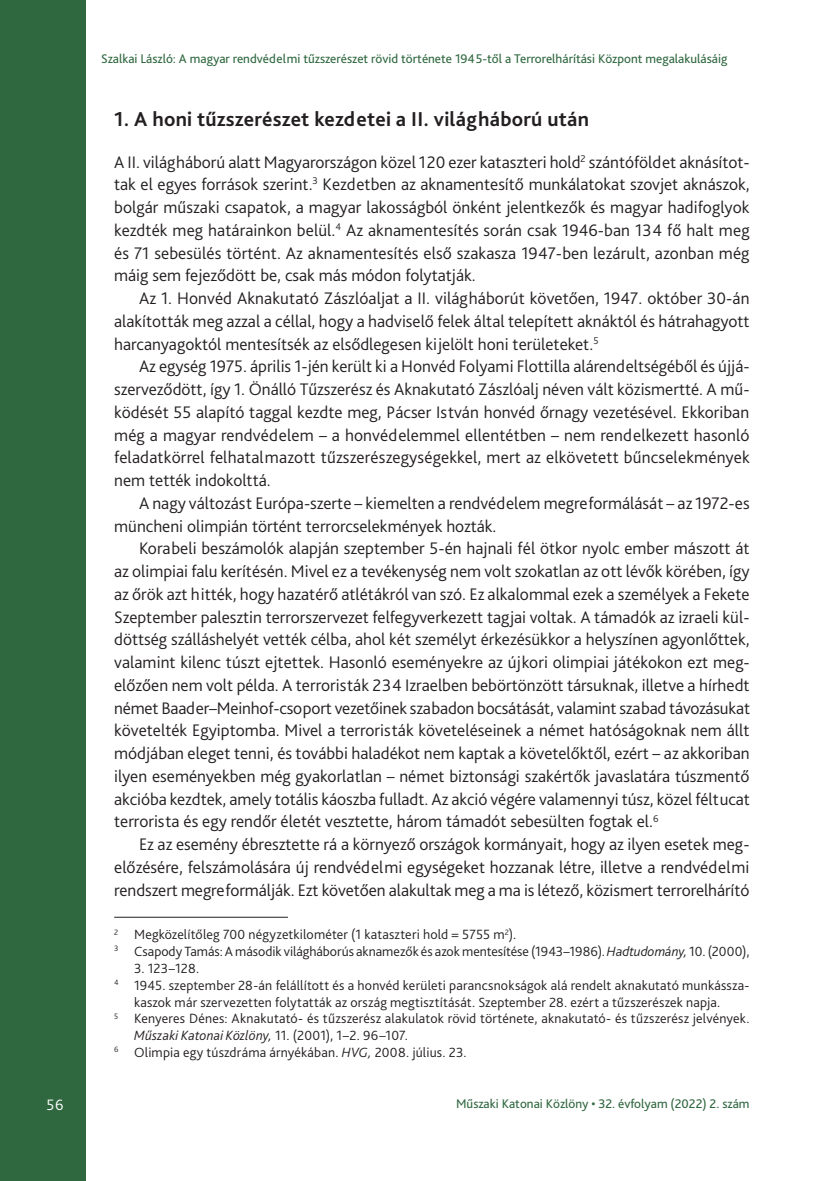
<style>
.page{position:relative;width:834px;height:1181px;background:#fff}
.page>*{position:absolute;margin:0;border:0;box-sizing:border-box;transform-origin:0 0}
.Címsor_1{font:700 21px "Bliss Pro";letter-spacing:.01em;color:#231f20}
.Szöveg{font:300 17.5px/22.8px "Bliss Pro";color:#231f20;text-align:justify}
.Szöveg_1st{font:300 17.5px/22.8px "Bliss Pro";color:#231f20;text-align:justify}
.t1{font:300 15.75px "Bliss Pro";color:#fff}
.Lábjegyzet{font:300 14px/16.8px "Bliss Pro";letter-spacing:.01em;color:#231f20}
.t2{font:13.12px "Bliss Pro";color:#2f673f}
.s1{font-style:italic}
</style>
<div class="page">
<div style="left:0;top:0;width:85px;height:1181px;background:#2f673f"></div>
<hr style="left:114px;top:917px;width:174px;height:1px;background:#231f20">
<p class="t2" style="left:101px;top:50px;width:627px">Szalkai László: A magyar rendvédelmi tűzszerészet rövid története 1945-től a Terrorelhárítási Központ megalakulásáig</p>
<p class="Címsor_1" style="left:114px;top:105px;width:476px">1. A honi tűzszerészet kezdetei a II. világháború után</p>
<p class="Szöveg_1st" style="left:114px;top:150px;width:636px">A II. világháború alatt Magyarországon közel 120 ezer kataszteri hold<sup>2</sup> szántóföldet aknásítot&shy;tak el egyes források szerint.<sup>3</sup> Kezdetben az aknamentesítő munkálatokat szovjet aknászok, bolgár műszaki csapatok, a magyar lakosságból önként jelentkezők és magyar hadifoglyok kezdték meg határainkon belül.<sup>4</sup> Az aknamentesítés során csak 1946-ban 134 fő halt meg és -71 sebesülés történt. Az aknamentesítés első szakasza 1947-ben lezárult, azonban még máig sem fejeződött be, csak más módon folytatják.</p>
<p class="Szöveg" style="left:114px;top:286px;width:637px;text-indent:25px">Az 1. Honvéd Aknakutató Zászlóaljat a II. világháborút követően, 1947. október 30-án alakították meg azzal a céllal, hogy a hadviselő felek által telepített aknáktól és hátrahagyott harcanyagoktól mentesítsék az elsődlegesen kijelölt honi területeket.<sup>5</sup></p>
<p class="Szöveg" style="left:114px;top:355px;width:637px;text-indent:25px">Az egység 1975. április 1-jén került ki a Honvéd Folyami Flottilla alárendeltségéből és újjá&shy;szerveződött, így 1. Önálló Tűzszerész és Aknakutató Zászlóalj néven vált közismertté. A mű&shy;ködését 55 alapító taggal kezdte meg, Pácser István honvéd őrnagy vezetésével. Ekkoriban még a magyar rendvédelem – a honvédelemmel ellentétben – nem rendelkezett hasonló feladatkörrel felhatalmazott tűzszerészegységekkel, mert az elkövetett bűncselekmények nem tették indokolttá.</p>
<p class="Szöveg" style="left:114px;top:491px;width:636px;text-indent:25px">A nagy változást Európa-szerte – kiemelten a rendvédelem megreformálását – az -1972-es müncheni olimpián történt terrorcselekmények hozták.</p>
<p class="Szöveg" style="left:114px;top:537px;width:637px;text-indent:25px">Korabeli beszámolók alapján szeptember 5-én hajnali fél ötkor nyolc ember mászott át az olimpiai falu kerítésén. Mivel ez a tevékenység nem volt szokatlan az ott lévők körében, így az őrök azt hitték, hogy hazatérő atlétákról van szó. Ez alkalommal ezek a személyek a Fekete Szeptember palesztin terrorszervezet felfegyverkezett tagjai voltak. A támadók az izraeli kül&shy;döttség szálláshelyét vették célba, ahol két személyt érkezésükkor a helyszínen agyonlőttek, valamint kilenc túszt ejtettek. Hasonló eseményekre az újkori olimpiai játékokon ezt meg&shy;előzően nem volt példa. A terroristák 234 Izraelben bebörtönzött társuknak, illetve a hírhedt német Baader–Meinhof-csoport vezetőinek szabadon bocsátását, valamint szabad távozásukat követelték Egyiptomba. Mivel a terroristák követeléseinek a német hatóságoknak nem állt módjában eleget tenni, és további haladékot nem kaptak a követelőktől, ezért – az akkoriban ilyen eseményekben még gyakorlatlan – német biztonsági szakértők javaslatára túszmentő akcióba kezdtek, amely totális káoszba fulladt. Az akció végére valamennyi túsz, közel féltucat terrorista és egy rendőr életét vesztette, három támadót sebesülten fogtak el.<sup>6</sup></p>
<p class="Szöveg" style="left:114px;top:832px;width:636px;text-indent:25px">Ez az esemény ébresztette rá a környező országok kormányait, hogy az ilyen esetek meg&shy;előzésére, felszámolására új rendvédelmi egységeket hozzanak létre, illetve a rendvédelmi rendszert megreformálják. Ezt követően alakultak meg a ma is létező, közismert terrorelhárító</p>
<p class="Lábjegyzet" style="left:114px;top:926px;width:403px"><sup>2</sup> Megközelítőleg 700 négyzetkilométer (1 kataszteri hold = 5755 m<sup>2</sup>).</p>
<p class="Lábjegyzet" style="left:114px;top:942px;width:636px"><sup>3</sup> Csapody Tamás: A második világháborús aknamezők és azok mentesítése (1943–1986). <span class="s1">Hadtudomány,</span> 10.(2000),</p>
<p class="Lábjegyzet" style="left:134px;top:959px;width:67px">3. 123–128.</p>
<p class="Lábjegyzet" style="left:134px;top:976px;width:617px;text-indent:-20px"><sup>4</sup> 1945. szeptember 28-án felállított és a honvéd kerületi parancsnokságok alá rendelt aknakutató munkássza&shy;kaszok már szervezetten folytatták az ország megtisztítását. Szeptember 28. ezért a tűzszerészek napja.</p>
<p class="Lábjegyzet" style="left:134px;top:1010px;width:617px;text-indent:-20px"><sup>5</sup> Kenyeres Dénes: Aknakutató- és tűzszerész alakulatok rövid története, aknakutató- és tűzszerész jelvények.<br><span class="s1">Műszaki Katonai Közlöny,</span> 11. (2001), 1–2. 96–107.</p>
<p class="Lábjegyzet" style="left:114px;top:1043px;width:354px"><sup>6</sup> Olimpia egy túszdráma árnyékában. <span class="s1">HVG,</span> 2008. július. 23.</p>
<p class="t1" style="left:46px;top:1095px;width:19px">56</p>
<p class="t2" style="left:456px;top:1095px;width:295px">Műszaki Katonai Közlöny • 32. évfolyam (2022) 2. szám</p>
</div>
